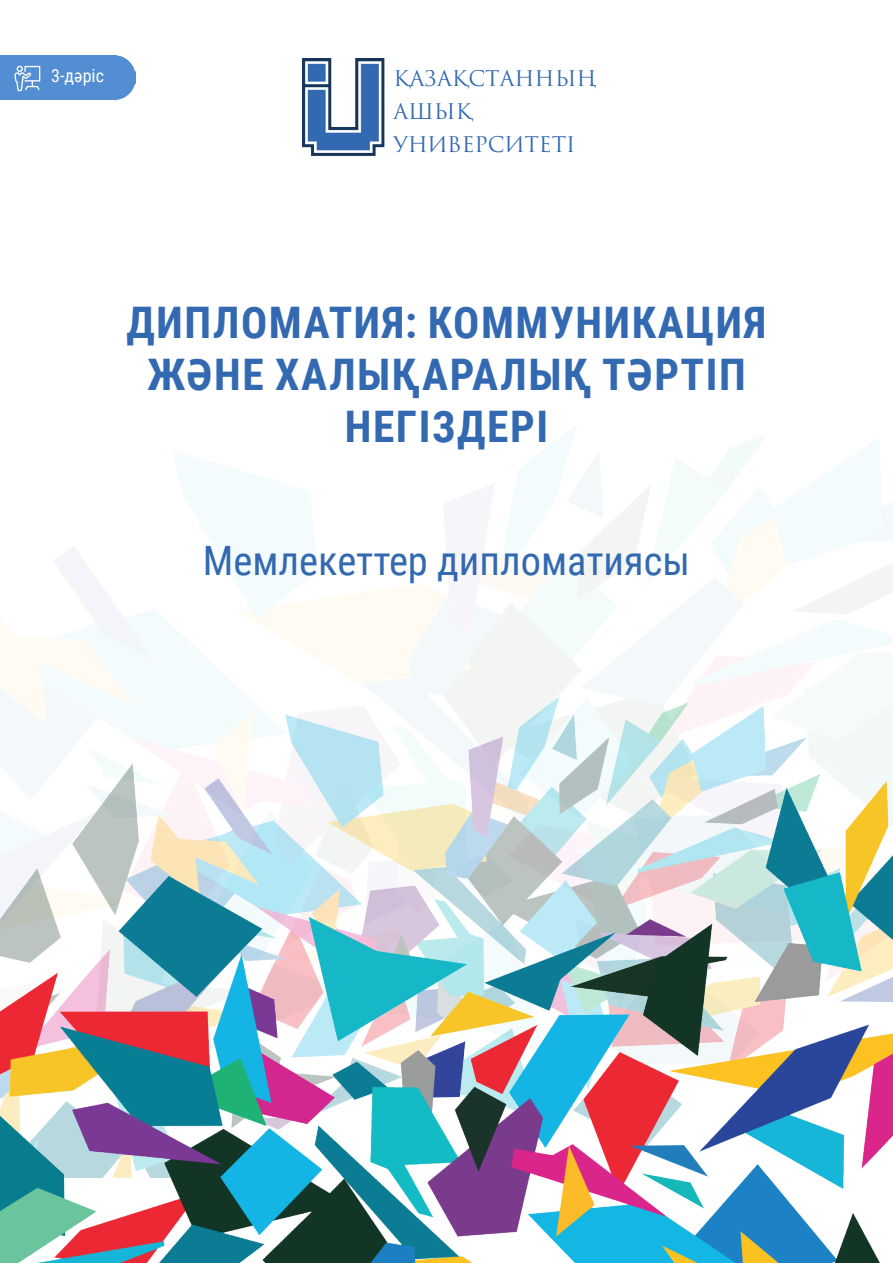
<style>
.page{position:relative;width:893px;height:1263px;background:#fff}
.page>*{position:absolute;margin:0;border:0;box-sizing:border-box;transform-origin:0 0}
.t1{font:700 43.5px/52.2px "Roboto Condensed";letter-spacing:.035em;color:#3269b1;text-align:center}
.t2{font:40.5px "Roboto Condensed";color:#3269b1}
.t3{font:21px "Trajan Pro 3";color:#3269b1}
.t4{font:18px "Roboto Condensed";color:#fff}
</style>
<div class="page">
<img style="left:0;top:425px;width:893px;height:638px">
<img style="left:302px;top:58px;width:82px;height:98px">
<img style="left:0;top:696px;width:892px;height:33px">
<img style="left:0;top:729px;width:892px;height:534px">
<div style="left:0;top:55px;width:136px;height:45px;background:#538dd2"></div>
<svg style="left:14px;top:66px;width:26px;height:25px"></svg>
<p class="t4" style="left:51px;top:63px;width:54px">3-дәріс</p>
<p class="t3" style="left:393px;top:64px;width:205px">ҚАЗАҚСТАННЫҢ</p>
<p class="t3" style="left:393px;top:97px;width:81px">АШЫҚ</p>
<p class="t3" style="left:393px;top:130px;width:184px">УНИВЕРСИТЕТІ</p>
<p class="t1" style="left:127px;top:294px;width:641px">ДИПЛОМАТИЯ: КОММУНИКАЦИЯ<br>ЖӘНЕ ХАЛЫҚАРАЛЫҚ ТӘРТІП<br>НЕГІЗДЕРІ</p>
<p class="t2" style="left:203px;top:532px;width:489px">Мемлекеттер дипломатиясы</p>
</div>
